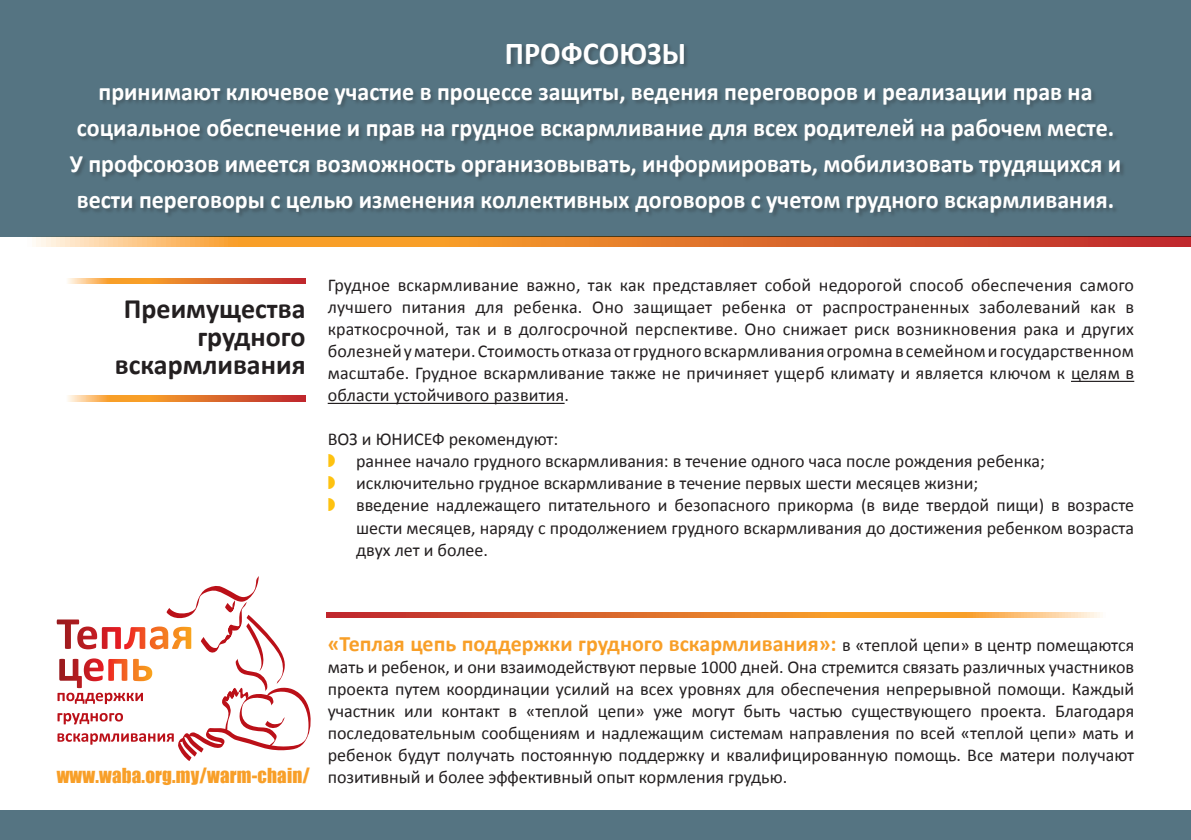
<style>
.page{position:relative;width:1191px;height:840px;background:#fff}
.page>*{position:absolute;margin:0;border:0;box-sizing:border-box;transform-origin:0 0}
.t1{font:700 32px "Calibri";color:#fff;scale:.95 1}
.t2{font:700 28px/28px "Calibri";color:#231f20;text-align:right}
.t3{font:700 25px/36px "Calibri";color:#fff;text-align:center;scale:.96 1}
.t4{font:700 22px "Calibri";color:#f89f28}
.t5{font:19px "Impact";letter-spacing:.01em;color:#f89f28}
.t6{font:18px/22px "Calibri";color:#231f20;text-align:justify}
.s1{font-weight:400;font-size:18px;color:#231f20}
</style>
<div class="page">
<div style="left:0;top:0;width:1191px;height:236px;background:#557482"></div>
<svg style="left:0;top:236px;width:1191px;height:10px;background:#d57b3e"></svg>
<div style="left:0;top:809px;width:1191px;height:30px;background:#557482"></div>
<svg style="left:326px;top:612px;width:774px;height:5px;background:#e37d3b"></svg>
<svg style="left:57px;top:576px;width:254px;height:184px"></svg>
<svg style="left:68px;top:278px;width:237px;height:5px"></svg>
<svg style="left:68px;top:395px;width:237px;height:6px"></svg>
<hr style="left:1071px;top:380px;width:63px;height:2px;background:#231f20">
<hr style="left:328px;top:402px;width:236px;height:2px;background:#231f20">
<div style="left:69px;top:41px;width:1057px;height:178px;background:#231f20;opacity:.3"></div>
<h1 class="t1" style="left:505px;top:33px;width:192px">ПРОФСОЮЗЫ</h1>
<p class="t3" style="left:70px;top:73px;width:1096px">принимают ключевое участие в процессе защиты, ведения переговоров и реализации прав на социальное обеспечение и прав на грудное вскармливание для всех родителей на рабочем месте.<br>У профсоюзов имеется возможность организовывать, информировать, мобилизовать трудящихся и вести переговоры с целью изменения коллективных договоров с учетом грудного вскармливания.</p>
<h2 class="t2" style="left:115px;top:294px;width:192px">Преимущества грудного вскармливания</h2>
<p class="t6" style="left:328px;top:274px;width:808px">Грудное вскармливание важно, так как представляет собой недорогой способ обеспечения самого лучшего питания для ребенка. Оно защищает ребенка от распространенных заболеваний как в краткосрочной, так и в долгосрочной перспективе. Оно снижает риск возникновения рака и других болезней у матери. Стоимость отказа от грудного вскармливания огромна в семейном и государственном масштабе. Грудное вскармливание также не причиняет ущерб климату и является ключом к целям в области устойчивого развития.</p>
<p class="t6" style="left:356px;top:428px;width:779px;text-align:left;text-indent:-28px">ВОЗ и ЮНИСЕФ рекомендуют:<br>раннее начало грудного вскармливания: в течение одного часа после рождения ребенка; исключительно грудное вскармливание в течение первых шести месяцев жизни;<br>введение надлежащего питательного и безопасного прикорма (в виде твердой пищи) в возрасте шести месяцев, наряду с продолжением грудного вскармливания до достижения ребенком возраста двух лет и более.</p>
<p class="t5" style="left:57px;top:760px;width:255px">www.waba.org.my/warm-chain/</p>
<p class="t4" style="left:328px;top:629px;width:808px">«Теплая цепь поддержки грудного вскармливания»: <span class="s1">в «теплой цепи» в центр помещаются</span></p>
<p class="t6" style="left:328px;top:656px;width:808px">мать и ребенок, и они взаимодействуют первые 1000 дней. Она стремится связать различных участников проекта путем координации усилий на всех уровнях для обеспечения непрерывной помощи. Каждый участник или контакт в «теплой цепи» уже могут быть частью существующего проекта. Благодаря последовательным сообщениям и надлежащим системам направления по всей «теплой цепи» мать и ребенок будут получать постоянную поддержку и квалифицированную помощь. Все матери получают позитивный и более эффективный опыт кормления грудью.</p>
</div>
